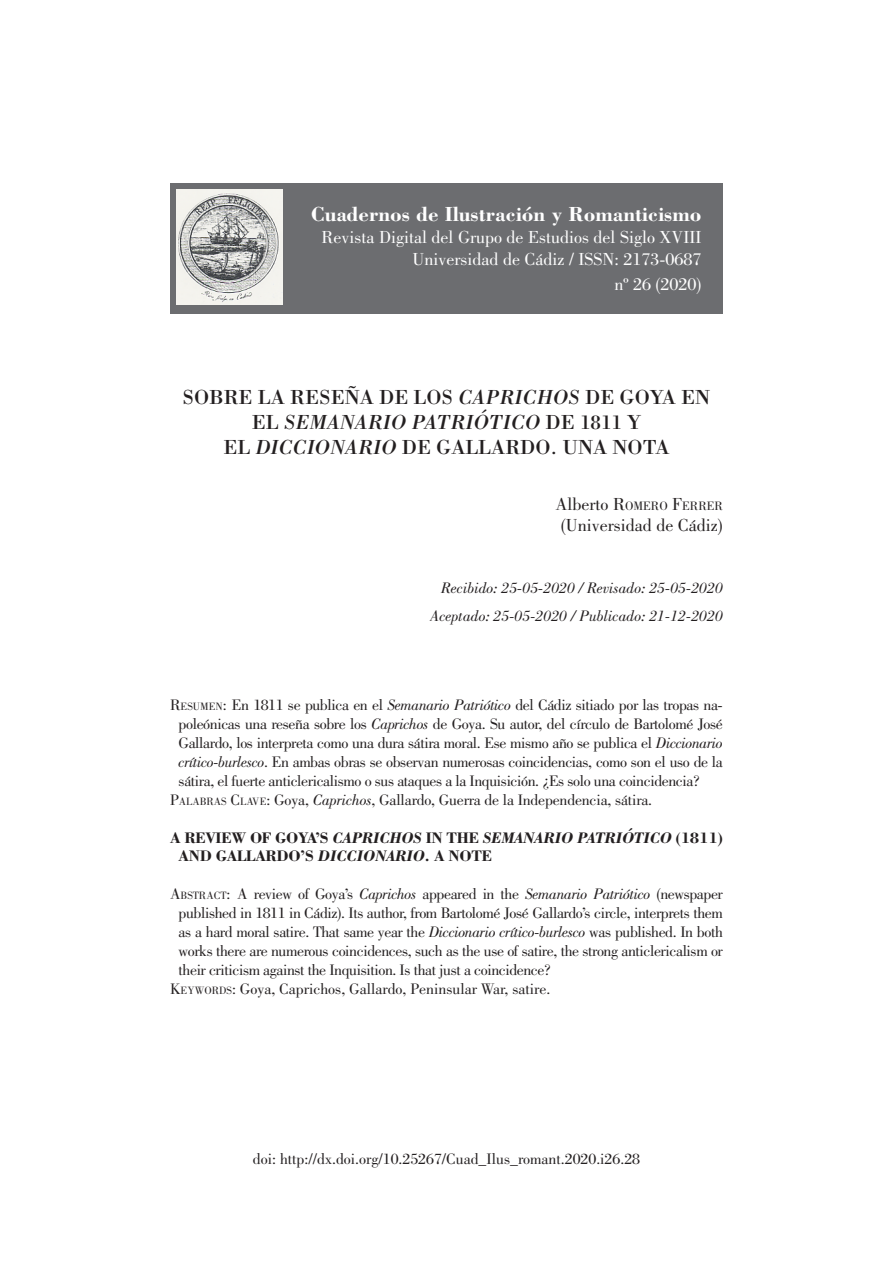
<style>
.page{position:relative;width:893px;height:1263px;background:#fff}
.page>*{position:absolute;margin:0;border:0;box-sizing:border-box;transform-origin:0 0}
.Título_portada{font:21px/25.2px "Bodoni Std";color:#231f20;text-align:center}
.t1{font:700 21px "Bodoni Std";color:#fff}
.t2{font:18px "Bodoni Std";color:#fff}
.Autor{font:18px "Bodoni Std";color:#231f20}
.Resumen{font:15.75px/18.9px "Bodoni Std";letter-spacing:-.01em;color:#231f20;text-align:justify}
.Resumen-2{font:700 15.75px/18.9px "Bodoni Std";letter-spacing:-.025em;color:#231f20}
.Autor-2{font:italic 15.75px "Bodoni Std";color:#231f20}
.Autor-3{font:12.6px "Bodoni Std";color:#231f20}
.s1{font-style:inherit}
.s2{font-style:italic}
.s3{font-size:18px}
.s4{font-size:10.95px}
</style>
<div class="page">
<div style="left:170px;top:183px;width:553px;height:131px;background:#6c6d70"></div>
<img style="left:176px;top:189px;width:107px;height:115px">
<p class="t1" style="left:311px;top:201px;width:392px">Cuadernos de Ilustración y Romanticismo</p>
<p class="t2" style="left:322px;top:227px;width:381px">Revista Digital del Grupo de Estudios del Siglo XVIII</p>
<p class="t2" style="left:413px;top:249px;width:290px">Universidad de Cádiz / ISSN: <span class="s1">2173-0687</span></p>
<p class="t2" style="left:615px;top:274px;width:89px">nº <span class="s1">2</span>6 (<span class="s1">2020</span>)</p>
<p class="Título_portada" style="left:183px;top:384px;width:529px">SOBRE LA RESEÑA DE LOS <span class="s2">CAPRICHOS</span> DE GOYA EN<br>EL <span class="s2">SEMANARIO PATRIÓTICO</span> DE 1811 Y<br>EL <span class="s2">DICCIONARIO</span> DE GALLARDO. UNA NOTA</p>
<p class="Autor-3" style="left:556px;top:498px;width:168px"><span class="s3">Alberto</span> <span class="s3">R</span>OMERO <span class="s3">F</span>ERRER</p>
<p class="Autor" style="left:561px;top:515px;width:163px">(Universidad de Cádiz)</p>
<p class="Autor-2" style="left:441px;top:579px;width:283px">Recibido: <span class="s1">25</span>-<span class="s1">05</span>-<span class="s1">2020</span> / Revisado: 25-05-2020</p>
<p class="Autor-2" style="left:431px;top:607px;width:294px">Aceptado: <span class="s1">25</span>-<span class="s1">05</span>-<span class="s1">2020 /</span> Publicado: 21-12-2020</p>
<p class="Resumen" style="left:179px;top:696px;width:546px;text-indent:-9px"><span class="s1">R</span><span class="s4">ESUMEN</span><span class="s1">:</span> En 1811 se publica en el <span class="s2">Semanario Patriótico</span> del Cádiz sitiado por las tropas na&shy;poleónicas una reseña sobre los <span class="s2">Caprichos</span> de Goya. Su autor, del círculo de Bartolomé José Gallardo, los interpreta como una dura sátira moral. Ese mismo año se publica el <span class="s2">Diccionario crítico-burlesco</span>. En ambas obras se observan numerosas coincidencias, como son el uso de la sátira, el fuerte anticlericalismo o sus ataques a la Inquisición. ¿Es solo una coincidencia?</p>
<p class="Resumen" style="left:170px;top:790px;width:484px"><span class="s1">P</span><span class="s4">ALABRAS</span> <span class="s1">C</span><span class="s4">LAVE</span><span class="s1">:</span> Goya, <span class="s2">Caprichos</span>, Gallardo, Guerra de la Independencia, sátira.</p>
<p class="Resumen-2" style="left:179px;top:827px;width:546px;text-indent:-9px">A REVIEW OF GOYA’S <span class="s2">CAPRICHOS</span> IN THE <span class="s2">SEMANARIO PATRIÓTICO</span> (1811)<br>AND GALLARDO’S <span class="s2">DICCIONARIO</span>. A NOTE</p>
<p class="Resumen" style="left:179px;top:885px;width:546px;text-indent:-9px"><span class="s1">A</span><span class="s4">BSTRACT</span><span class="s1">:</span> A review of Goya’s <span class="s2">Caprichos</span> appeared in the <span class="s2">Semanario Patriótico</span> (newspaper published in 1811 in Cádiz). Its author, from Bartolomé José Gallardo’s circle, interprets them as a hard moral satire. That same year the <span class="s2">Diccionario crítico-burlesco</span> was published. In both works there are numerous coincidences, such as the use of satire, the strong anticlericalism or their criticism against the Inquisition. Is that just a coincidence?</p>
<p class="Resumen" style="left:170px;top:979px;width:382px"><span class="s1">K</span><span class="s4">EYWORDS</span><span class="s1">:</span> Goya, Caprichos, Gallardo, Peninsular War, satire.</p>
<p class="Resumen" style="left:253px;top:1149px;width:389px">doi: http://dx.doi.org/10.25267/Cuad_Ilus_romant.2020.i26.28</p>
</div>
